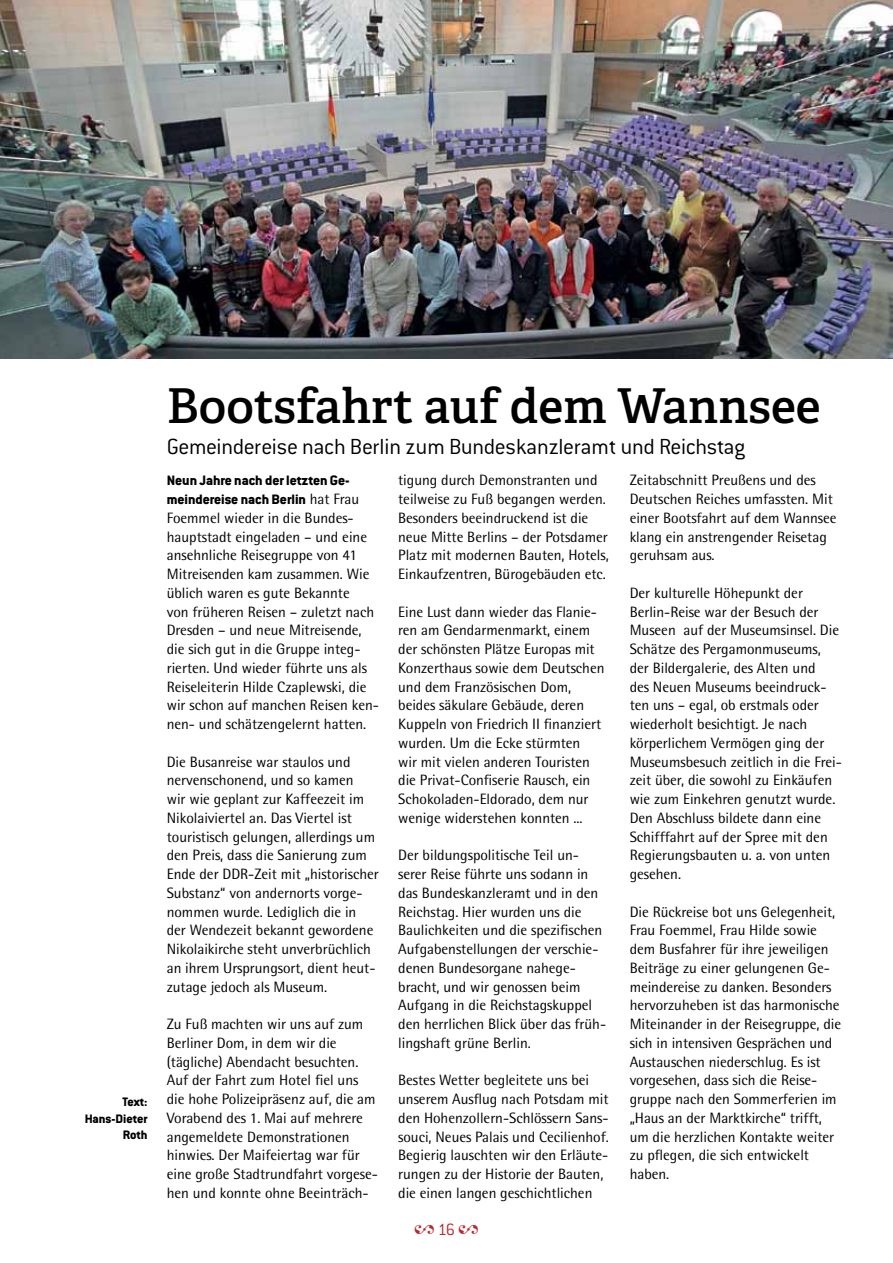
<style>
.page{position:relative;width:893px;height:1263px;background:#fff}
.page>*{position:absolute;margin:0;border:0;box-sizing:border-box;transform-origin:0 0}
.t1{font:600 48px "Adelle";color:#000}
.t2{font:300 24px "Conduit ITC Std";letter-spacing:-.015em;color:#000}
.t3{font:18px "Adobe Garamond Pro";color:#b8292f}
.t4{font:15px/18.8px "Rotis Semi Sans";color:#000}
.t5{font:800 15px/18.8px "Conduit ITC Std";color:#000}
.t6{font:800 13.5px/16.5px "Conduit ITC Std";color:#000;text-align:right}
.s1{font-family:"Rotis Semi Sans";font-weight:400}
.s2{font-family:"Conduit ITC Std";font-weight:300}
</style>
<div class="page">
<img style="left:0;top:0;width:893px;height:358px">
<p class="t6" style="left:85px;top:1093px;width:64px">Text:<br>Hans-Dieter<br>Roth</p>
<h1 class="t1" style="left:167px;top:376px;width:655px">Bootsfahrt auf dem Wannsee</h1>
<h2 class="t2" style="left:167px;top:432px;width:580px">Gemeindereise nach Berlin zum Bundeskanzleramt und Reichstag</h2>
<p class="t5" style="left:167px;top:471px;width:194px">Neun Jahre nach der letzten Ge&shy;meindereise nach Berlin <span class="s1">hat Frau</span></p>
<p class="t4" style="left:167px;top:508px;width:214px">Foemmel wieder in die Bundes&shy;hauptstadt eingeladen – und eine ansehnliche Reisegruppe von 41<br>Mitreisenden kam zusammen. Wie üblich waren es gute Bekannte<br>von früheren Reisen – zuletzt nach<br>Dresden – und neue Mitreisende, die sich gut in die Gruppe integ&shy;rierten. Und wieder führte uns als<br>Reiseleiterin Hilde Czaplewski, die wir schon auf manchen Reisen ken&shy;nen- und schätzengelernt hatten.</p>
<p class="t4" style="left:167px;top:752px;width:214px">Die Busanreise war staulos und nervenschonend, und so kamen<br>wir wie geplant zur Kaffeezeit im Nikolaiviertel an. Das Viertel ist touristisch gelungen, allerdings um den Preis, dass die Sanierung zum Ende der DDR-Zeit mit „historischer Substanz“ von andernorts vorge&shy;nommen wurde. Lediglich die in der Wendezeit bekannt gewordene Nikolaikirche steht unverbrüchlich an ihrem Ursprungsort, dient heut&shy;zutage jedoch als Museum.</p>
<p class="t4" style="left:167px;top:1014px;width:213px">Zu Fuß machten wir uns auf zum<br>Berliner Dom, in dem wir die (tägliche) Abendacht besuchten.<br>Auf der Fahrt zum Hotel fiel uns die hohe Polizeipräsenz auf, die am<br>Vorabend des 1. Mai auf mehrere angemeldete Demonstrationen hinwies. Der Maifeiertag war für eine große Stadtrundfahrt vorgese&shy;hen und konnte ohne Beeinträch-</p>
<p class="t4" style="left:398px;top:471px;width:212px">tigung durch Demonstranten und teilweise zu Fuß begangen werden.<br>Besonders beeindruckend ist die neue Mitte Berlins – der Potsdamer Platz mit modernen Bauten, Hotels, Einkaufzentren, Bürogebäuden etc.</p>
<p class="t4" style="left:398px;top:602px;width:208px">Eine Lust dann wieder das Flanie&shy;ren am Gendarmenmarkt, einem der schönsten Plätze Europas mit<br>Konzerthaus sowie dem Deutschen und dem Französischen Dom, beides säkulare Gebäude, deren<br>Kuppeln von Friedrich II finanziert wurden. Um die Ecke stürmten<br>wir mit vielen anderen Touristen die Privat-Confiserie Rausch, ein<br>Schokoladen-Eldorado, dem nur wenige widerstehen konnten ...</p>
<p class="t4" style="left:398px;top:846px;width:209px">Der bildungspolitische Teil un&shy;serer Reise führte uns sodann in das Bundeskanzleramt und in den<br>Reichstag. Hier wurden uns die<br>Baulichkeiten und die spezifischen<br>Aufgabenstellungen der verschie&shy;denen Bundesorgane nahege&shy;bracht, und wir genossen beim<br>Aufgang in die Reichstagskuppel den herrlichen Blick über das früh&shy;lingshaft grüne Berlin.</p>
<p class="t4" style="left:398px;top:1071px;width:212px">Bestes Wetter begleitete uns bei unserem Ausflug nach Potsdam mit den Hohenzollern-Schlössern Sans&shy;souci, Neues Palais und Cecilienhof.<br>Begierig lauschten wir den Erläute&shy;rungen zu der Historie der Bauten, die einen langen geschichtlichen</p>
<p class="t3" style="left:414px;top:1219px;width:66px">2 <span class="s2">16</span> 2</p>
<p class="t4" style="left:630px;top:471px;width:208px">Zeitabschnitt Preußens und des<br>Deutschen Reiches umfassten. Mit einer Bootsfahrt auf dem Wannsee klang ein anstrengender Reisetag geruhsam aus.</p>
<p class="t4" style="left:630px;top:583px;width:214px">Der kulturelle Höhepunkt der<br>Berlin-Reise war der Besuch der<br>Museen auf der Museumsinsel. Die<br>Schätze des Pergamonmuseums, der Bildergalerie, des Alten und<br>des Neuen Museums beeindruck&shy;ten uns – egal, ob erstmals oder wiederholt besichtigt. Je nach körperlichem Vermögen ging der<br>Museumsbesuch zeitlich in die Frei&shy;zeit über, die sowohl zu Einkäufen wie zum Einkehren genutzt wurde.<br>Den Abschluss bildete dann eine<br>Schifffahrt auf der Spree mit den<br>Regierungsbauten u. a. von unten gesehen.</p>
<p class="t4" style="left:630px;top:902px;width:213px">Die Rückreise bot uns Gelegenheit,<br>Frau Foemmel, Frau Hilde sowie dem Busfahrer für ihre jeweiligen<br>Beiträge zu einer gelungenen Ge&shy;meindereise zu danken. Besonders hervorzuheben ist das harmonische<br>Miteinander in der Reisegruppe, die sich in intensiven Gesprächen und<br>Austauschen niederschlug. Es ist vorgesehen, dass sich die Reise&shy;gruppe nach den Sommerferien im „Haus an der Marktkirche“ trifft, um die herzlichen Kontakte weiter zu pflegen, die sich entwickelt haben.</p>
</div>
